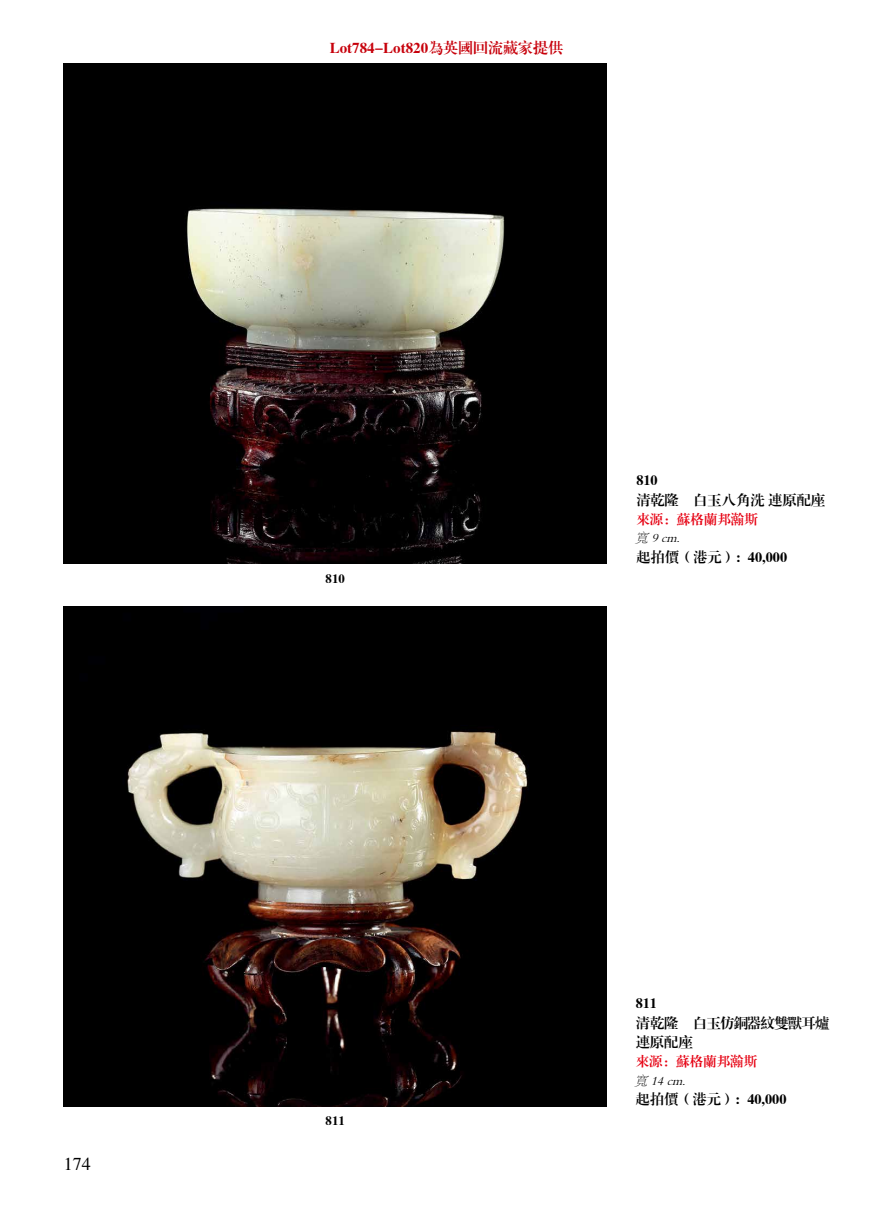
<style>
.page{position:relative;width:893px;height:1212px;background:#fff}
.page>*{position:absolute;margin:0;border:0;box-sizing:border-box;transform-origin:0 0}
.t1{font:18px "Times";color:#000}
.t2{font:15px "FZXBSFW GB1 0";color:#c7000b}
.t3{font:14.25px/19.5px "FZXBSFW GB1 0";color:#000}
.t4{font:14.25px/19.5px "FZXBSFW GB1 0";letter-spacing:-.05em;color:#000}
.t5{font:13.5px "FZXBSFW GB1 0";color:#e60012}
.t6{font:italic 12.75px "FZSYFW GB1 0";color:#000}
.t7{font:12.75px "FZXBSFW GB1 0";color:#000}
</style>
<div class="page">
<img style="left:64px;top:64px;width:543px;height:500px">
<img style="left:64px;top:606px;width:543px;height:500px">
<p class="t1" style="left:64px;top:1153px;width:28px">174</p>
<p class="t2" style="left:330px;top:40px;width:235px">Lot784-Lot820为英国回流藏家提供</p>
<p class="t7" style="left:326px;top:572px;width:21px">810</p>
<p class="t7" style="left:326px;top:1113px;width:21px">811</p>
<p class="t3" style="left:636px;top:471px;width:190px">810<br>清乾隆 白玉八角洗连原配座</p>
<p class="t5" style="left:636px;top:511px;width:123px">来源：苏格兰邦瀚斯</p>
<p class="t6" style="left:635px;top:531px;width:50px">宽 9cm.</p>
<p class="t3" style="left:636px;top:548px;width:152px">起拍价（港元）: 40,000</p>
<p class="t4" style="left:636px;top:994px;width:195px">811<br>清乾隆 白玉仿铜器纹双兽耳炉连原配座</p>
<p class="t5" style="left:636px;top:1054px;width:123px">来源：苏格兰邦瀚斯</p>
<p class="t6" style="left:634px;top:1074px;width:56px">宽 14cm.</p>
<p class="t3" style="left:636px;top:1090px;width:152px">起拍价（港元）: 40,000</p>
</div>
